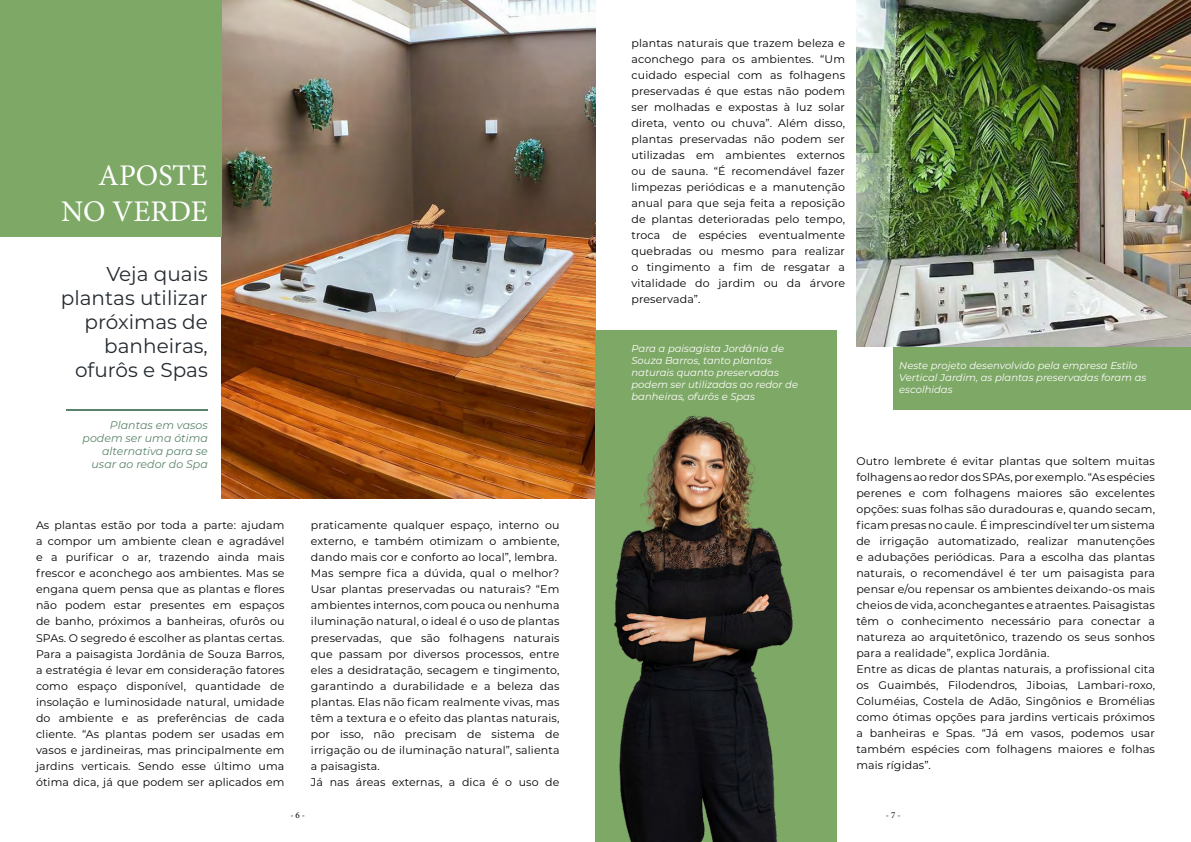
<style>
.page{position:relative;width:1191px;height:842px;background:#fff}
.page>*{position:absolute;margin:0;border:0;box-sizing:border-box;transform-origin:0 0}
.t1{font:30px/36px "Minion Pro";color:#fff;text-align:right}
.t2{font:20px/24px "Montserrat";color:#242b31;text-align:right}
.t3{font:11px/16px "Montserrat";letter-spacing:.01em;color:#000;text-align:justify}
.t4{font:italic 11px/13.2px "Montserrat";color:#5a846a;text-align:right}
.t5{font:italic 10px/12px "Montserrat";color:#fff}
.t6{font:9px "Minion Pro";color:#000}
</style>
<div class="page">
<img style="left:221px;top:0;width:374px;height:498px">
<div style="left:0;top:0;width:221px;height:236px;background:#7ea866"></div>
<div style="left:893px;top:173px;width:298px;height:237px;background:#7ea866"></div>
<div style="left:595px;top:330px;width:241px;height:512px;background:#7ea866"></div>
<hr style="left:67px;top:410px;width:141px;height:1px;background:#5a846a">
<img style="left:856px;top:0;width:335px;height:347px">
<img style="left:585px;top:404px;width:208px;height:438px">
<h1 class="t1" style="left:61px;top:157px;width:148px">APOSTE<br>NO VERDE</h1>
<h2 class="t2" style="left:61px;top:261px;width:148px">Veja quais plantas utilizar próximas de banheiras, ofurôs e Spas</h2>
<p class="t4" style="left:83px;top:418px;width:127px">Plantas em vasos podem ser uma ótima alternativa para se usar ao redor do Spa</p>
<p class="t3" style="left:36px;top:517px;width:250px">As plantas estão por toda a parte: ajudam a compor um ambiente clean e agradável e a purificar o ar, trazendo ainda mais frescor e aconchego aos ambientes. Mas se engana quem pensa que as plantas e flores não podem estar presentes em espaços de banho, próximos a banheiras, ofurôs ou SPAs. O segredo é escolher as plantas certas.<br>Para a paisagista Jordânia de Souza Barros, a estratégia é levar em consideração fatores como espaço disponível, quantidade de insolação e luminosidade natural, umidade do ambiente e as preferências de cada cliente. “As plantas podem ser usadas em vasos e jardineiras, mas principalmente em jardins verticais. Sendo esse último uma ótima dica, já que podem ser aplicados em</p>
<p class="t3" style="left:311px;top:517px;width:250px;text-align:left">praticamente qualquer espaço, interno ou externo, e também otimizam o ambiente, dando mais cor e conforto ao local”, lembra.<br>Mas sempre fica a dúvida, qual o melhor?<br>Usar plantas preservadas ou naturais? “Em ambientes internos, com pouca ou nenhuma iluminação natural, o ideal é o uso de plantas preservadas, que são folhagens naturais que passam por diversos processos, entre eles a desidratação, secagem e tingimento, garantindo a durabilidade e a beleza das plantas. Elas não ficam realmente vivas, mas têm a textura e o efeito das plantas naturais, por isso, não precisam de sistema de irrigação ou de iluminação natural”, salienta a paisagista.<br>Já nas áreas externas, a dica é o uso de</p>
<p class="t3" style="left:631px;top:34px;width:215px">plantas naturais que trazem beleza e aconchego para os ambientes. “Um cuidado especial com as folhagens preservadas é que estas não podem ser molhadas e expostas à luz solar direta, vento ou chuva”. Além disso, plantas preservadas não podem ser utilizadas em ambientes externos ou de sauna. “É recomendável fazer limpezas periódicas e a manutenção anual para que seja feita a reposição de plantas deterioradas pelo tempo, troca de espécies eventualmente quebradas ou mesmo para realizar o tingimento a fim de resgatar a vitalidade do jardim ou da árvore preservada”.</p>
<p class="t5" style="left:631px;top:342px;width:168px">Para a paisagista Jordânia de<br>Souza Barros, tanto plantas naturais quanto preservadas podem ser utilizadas ao redor de banheiras, ofurôs e Spas</p>
<p class="t5" style="left:899px;top:359px;width:249px">Neste projeto desenvolvido pela empresa Estilo<br>Vertical Jardim, as plantas preservadas foram as escolhidas</p>
<p class="t3" style="left:856px;top:453px;width:300px;text-align:left">Outro lembrete é evitar plantas que soltem muitas folhagens ao redor dos SPAs, por exemplo. “As espécies perenes e com folhagens maiores são excelentes opções: suas folhas são duradouras e, quando secam, ficam presas no caule. É imprescindível ter um sistema de irrigação automatizado, realizar manutenções e adubações periódicas. Para a escolha das plantas naturais, o recomendável é ter um paisagista para pensar e/ou repensar os ambientes deixando-os mais cheios de vida, aconchegantes e atraentes. Paisagistas têm o conhecimento necessário para conectar a natureza ao arquitetônico, trazendo os seus sonhos para a realidade”, explica Jordânia.<br>Entre as dicas de plantas naturais, a profissional cita os Guaimbés, Filodendros, Jiboias, Lambari-roxo, Columéias, Costela de Adão, Singônios e Bromélias como ótimas opções para jardins verticais próximos a banheiras e Spas. “Já em vasos, podemos usar também espécies com folhagens maiores e folhas mais rígidas”.</p>
<p class="t6" style="left:290px;top:809px;width:16px">- 6 -</p>
<p class="t6" style="left:886px;top:809px;width:16px">- 7 -</p>
</div>
